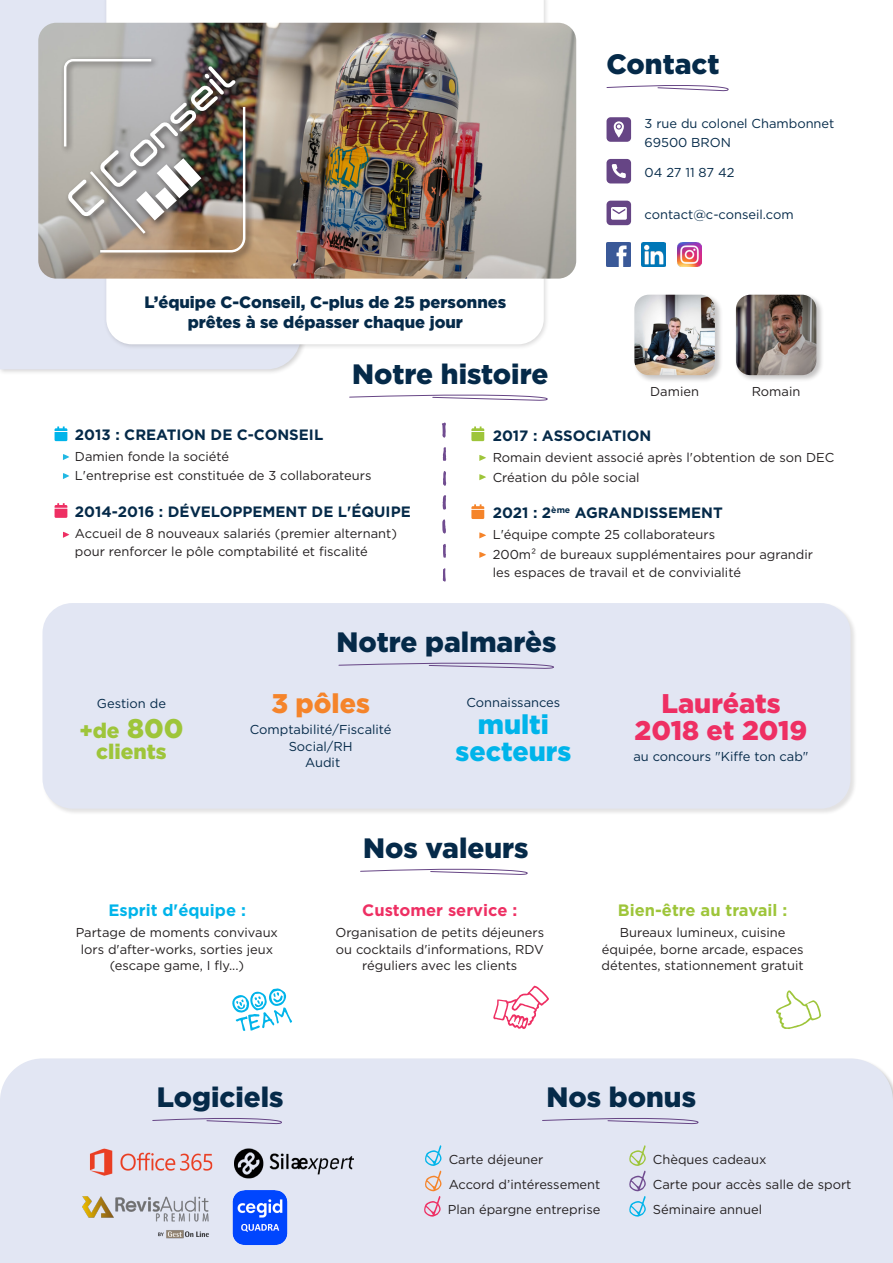
<style>
.page{position:relative;width:893px;height:1263px;background:#fff}
.page>*{position:absolute;margin:0;border:0;box-sizing:border-box;transform-origin:0 0}
.t1{font:900 28.05px "Gotham";color:#052a49}
.t2{font:900 27px/27px "Gotham";color:#ee2f63;text-align:center}
.t3{font:900 27px/27px "Gotham";color:#00b4ea;text-align:center}
.t4{font:900 27px "Gotham";color:#f5842a}
.t5{font:900 21px/21px "Gotham";color:#9ec53a;text-align:center}
.t6{font:900 16.5px/19.8px "Gotham";color:#052a49;text-align:center}
.t7{font:700 16.5px "Gotham";color:#9ec53a}
.t8{font:700 16.5px "Gotham";color:#ee2f63}
.t9{font:700 16.5px "Gotham";color:#00b4ea}
.t10{font:700 15px "Gotham";color:#052a49}
.t11{font:12.9px/16.5px "Gotham";color:#231f20;text-align:center}
.t12{font:12.9px/16.5px "Gotham";color:#052a49}
.s1{font-size:27px}
</style>
<div class="page">
<div style="left:0;top:0;width:301px;height:369px;background:#e2e6f3"></div>
<div style="left:42px;top:602px;width:815px;height:213px;background:#231f20;opacity:.13"></div>
<div style="left:43px;top:603px;width:807px;height:206px;background:#e2e6f3;border-radius:30px"></div>
<div style="left:0;top:1058px;width:893px;height:205px;background:#e2e6f3"></div>
<div style="left:103px;top:0;width:447px;height:351px;background:#231f20;opacity:.17"></div>
<svg style="left:106px;top:0;width:438px;height:344px"></svg>
<img style="left:38px;top:23px;width:538px;height:256px">
<div style="left:61px;top:56px;width:193px;height:205px;background:#231f20;opacity:.64"></div>
<img style="left:64px;top:59px;width:181px;height:193px">
<svg style="left:349px;top:394px;width:199px;height:7px"></svg>
<svg style="left:360px;top:868px;width:168px;height:7px"></svg>
<img style="left:606px;top:242px;width:24px;height:24px">
<img style="left:642px;top:242px;width:24px;height:24px">
<svg style="left:606px;top:85px;width:123px;height:7px"></svg>
<div style="left:606px;top:117px;width:25px;height:25px;background:#664585;border-radius:4px"></div>
<div style="left:606px;top:159px;width:25px;height:24px;background:#664585;border-radius:4px"></div>
<div style="left:606px;top:201px;width:25px;height:24px;background:#664585;border-radius:4px"></div>
<svg style="left:614px;top:121px;width:10px;height:17px"></svg>
<svg style="left:612px;top:164px;width:14px;height:14px"></svg>
<svg style="left:611px;top:207px;width:16px;height:13px"></svg>
<svg style="left:338px;top:662px;width:216px;height:7px"></svg>
<svg style="left:542px;top:1118px;width:158px;height:6px"></svg>
<svg style="left:423px;top:1145px;width:18px;height:72px"></svg>
<svg style="left:628px;top:1145px;width:18px;height:72px"></svg>
<svg style="left:152px;top:1118px;width:131px;height:6px"></svg>
<img style="left:87px;top:1137px;width:127px;height:52px">
<img style="left:233px;top:1189px;width:56px;height:56px">
<img style="left:235px;top:1146px;width:119px;height:34px">
<svg style="left:232px;top:988px;width:60px;height:43px"></svg>
<svg style="left:493px;top:986px;width:56px;height:43px"></svg>
<svg style="left:776px;top:990px;width:45px;height:39px"></svg>
<svg style="left:479px;top:455px;width:7px;height:6px"></svg>
<svg style="left:479px;top:474px;width:7px;height:6px"></svg>
<svg style="left:471px;top:426px;width:13px;height:15px"></svg>
<svg style="left:479px;top:532px;width:7px;height:6px"></svg>
<svg style="left:479px;top:552px;width:7px;height:6px"></svg>
<svg style="left:471px;top:504px;width:13px;height:15px"></svg>
<svg style="left:63px;top:454px;width:6px;height:6px"></svg>
<svg style="left:63px;top:473px;width:6px;height:6px"></svg>
<svg style="left:55px;top:426px;width:12px;height:15px"></svg>
<svg style="left:63px;top:532px;width:6px;height:6px"></svg>
<svg style="left:55px;top:503px;width:12px;height:15px"></svg>
<svg style="left:442px;top:422px;width:4px;height:16px"></svg>
<svg style="left:443px;top:447px;width:4px;height:14px"></svg>
<svg style="left:443px;top:471px;width:3px;height:15px"></svg>
<svg style="left:442px;top:495px;width:4px;height:15px"></svg>
<svg style="left:442px;top:519px;width:4px;height:15px"></svg>
<svg style="left:443px;top:544px;width:3px;height:14px"></svg>
<svg style="left:443px;top:568px;width:3px;height:14px"></svg>
<div style="left:633px;top:294px;width:90px;height:89px;background:#231f20;opacity:.25"></div>
<img style="left:634px;top:295px;width:81px;height:80px">
<div style="left:734px;top:293px;width:90px;height:90px;background:#231f20;opacity:.27"></div>
<img style="left:736px;top:295px;width:80px;height:80px">
<img style="left:73px;top:1189px;width:146px;height:53px">
<img style="left:677px;top:242px;width:24px;height:24px">
<p class="t1" style="left:606px;top:45px;width:115px">Contact</p>
<p class="t6" style="left:144px;top:292px;width:363px">L’équipe C-Conseil, C-plus de 25 personnes prêtes à se dépasser chaque jour</p>
<p class="t1" style="left:352px;top:355px;width:198px">Notre histoire</p>
<p class="t12" style="left:645px;top:113px;width:191px;line-height:19.5px">3 rue du colonel Chambonnet<br>69500 BRON</p>
<p class="t12" style="left:645px;top:164px;width:91px">04 27 11 87 42</p>
<p class="t12" style="left:645px;top:206px;width:151px">contact@c-conseil.com</p>
<p class="t11" style="left:650px;top:383px;width:50px">Damien</p>
<p class="t11" style="left:752px;top:383px;width:50px">Romain</p>
<p class="t10" style="left:75px;top:424px;width:250px">2013 : CREATION DE C-CONSEIL</p>
<p class="t11" style="left:75px;top:448px;width:156px">Damien fonde la société</p>
<p class="t11" style="left:75px;top:467px;width:298px">L'entreprise est constituée de 3 collaborateurs</p>
<p class="t10" style="left:75px;top:502px;width:337px">2014-2016 : DÉVELOPPEMENT DE L'ÉQUIPE</p>
<p class="t11" style="left:75px;top:524px;width:323px;line-height:18px;text-align:left">Accueil de 8 nouveaux salariés (premier alternant) pour renforcer le pôle comptabilité et fiscalité</p>
<p class="t10" style="left:493px;top:426px;width:160px">2017 : ASSOCIATION</p>
<p class="t11" style="left:493px;top:449px;width:343px">Romain devient associé après l'obtention de son DEC</p>
<p class="t11" style="left:493px;top:469px;width:148px">Création du pôle social</p>
<p class="t10" style="left:493px;top:503px;width:232px">2021 : 2<sup>ème</sup> AGRANDISSEMENT</p>
<p class="t11" style="left:493px;top:526px;width:224px">L'équipe compte 25 collaborateurs</p>
<p class="t11" style="left:493px;top:545px;width:322px;line-height:18px;text-align:left">200m² de bureaux supplémentaires pour agrandir les espaces de travail et de convivialité</p>
<p class="t12" style="left:97px;top:695px;width:71px">Gestion de</p>
<p class="t5" style="left:79px;top:720px;width:106px">+de <span class="s1">800 </span>clients</p>
<p class="t1" style="left:337px;top:623px;width:221px">Notre palmarès</p>
<p class="t4" style="left:271px;top:685px;width:100px">3 pôles</p>
<p class="t12" style="left:250px;top:721px;width:143px;text-align:center">Comptabilité/Fiscalité<br>Social/RH<br>Audit</p>
<p class="t12" style="left:466px;top:694px;width:95px">Connaissances</p>
<p class="t3" style="left:456px;top:710px;width:117px">multi secteurs</p>
<p class="t1" style="left:363px;top:829px;width:167px">Nos valeurs</p>
<p class="t2" style="left:634px;top:690px;width:174px">Lauréats<br>2018 et 2019</p>
<p class="t12" style="left:633px;top:748px;width:177px">au concours "Kiffe ton cab"</p>
<p class="t9" style="left:108px;top:899px;width:139px">Esprit d'équipe :</p>
<p class="t11" style="left:76px;top:924px;width:204px">Partage de moments convivaux lors d'after-works, sorties jeux (escape game, I fly...)</p>
<p class="t11" style="left:335px;top:924px;width:210px">Organisation de petits déjeuners ou cocktails d'informations, RDV réguliers avec les clients</p>
<p class="t8" style="left:362px;top:899px;width:157px">Customer service :</p>
<p class="t7" style="left:618px;top:899px;width:171px">Bien-être au travail :</p>
<p class="t11" style="left:602px;top:924px;width:203px">Bureaux lumineux, cuisine équipée, borne arcade, espaces détentes, stationnement gratuit</p>
<p class="t1" style="left:157px;top:1077px;width:128px">Logiciels</p>
<p class="t1" style="left:546px;top:1077px;width:151px">Nos bonus</p>
<p class="t11" style="left:449px;top:1150px;width:96px">Carte déjeuner</p>
<p class="t11" style="left:448px;top:1201px;width:154px">Plan épargne entreprise</p>
<p class="t11" style="left:449px;top:1176px;width:153px">Accord d’intéressement</p>
<p class="t11" style="left:653px;top:1150px;width:115px">Chèques cadeaux</p>
<p class="t11" style="left:653px;top:1176px;width:200px">Carte pour accès salle de sport</p>
<p class="t11" style="left:653px;top:1201px;width:111px">Séminaire annuel</p>
</div>
